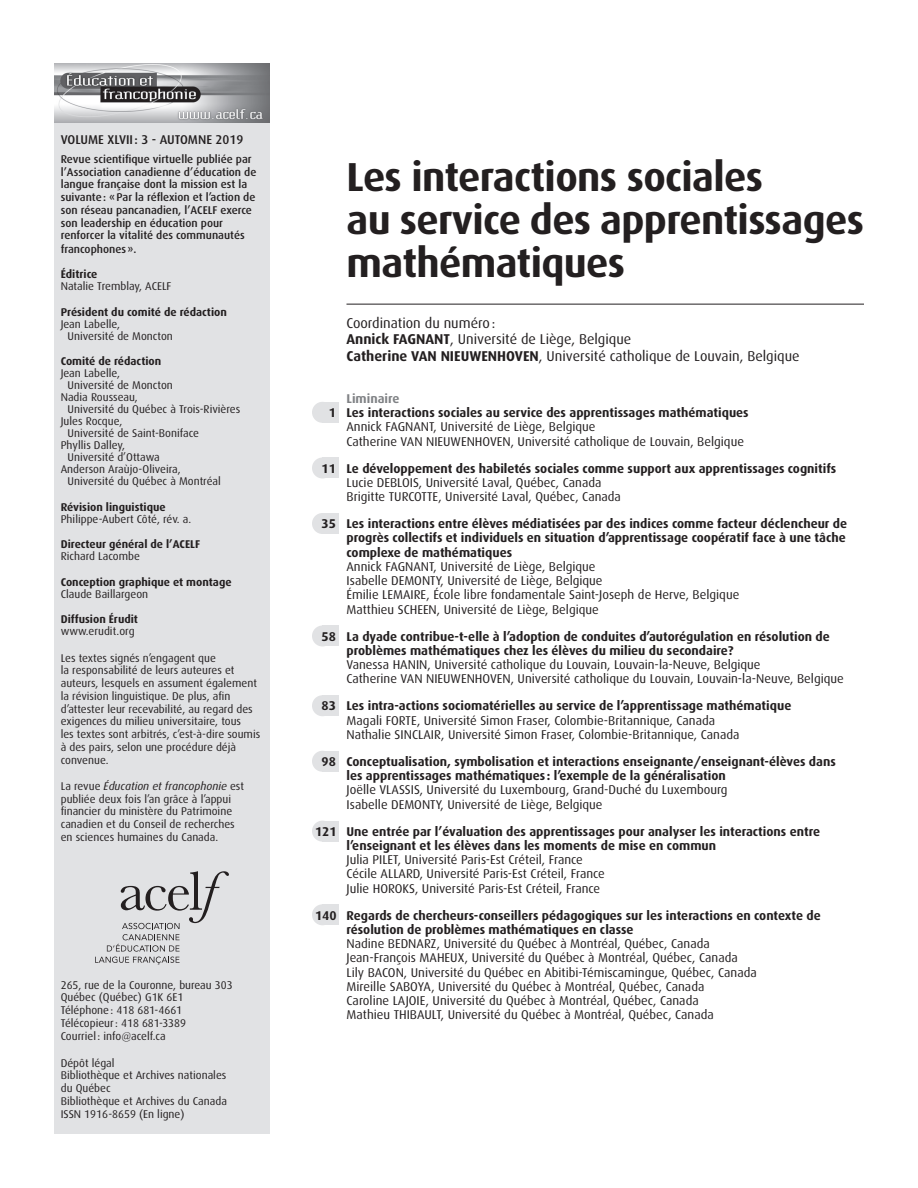
<style>
.page{position:relative;width:918px;height:1188px;background:#fff}
.page>*{position:absolute;margin:0;border:0;box-sizing:border-box;transform-origin:0 0}
.t1{font:700 40.5px/43.5px "Dax";letter-spacing:-.015em;color:#231f20}
.t2{font:14.25px/16.5px "Dax";color:#231f20}
.t3{font:12.75px/14.2px "Dax";color:#231f20}
.t4{font:700 12.75px/14.2px "Dax";color:#231f20}
.t5{font:500 12.75px "Dax";color:#231f20}
.t6{font:700 12.75px "Dax";color:#808285}
.t7{font:11.25px/12.8px "Dax";color:#231f20}
.t8{font:500 11.25px/12.9px "Dax";color:#231f20}
.t9{font:700 11.25px "Dax";color:#231f20}
.s1{font-style:italic}
.s2{font-weight:700}
</style>
<div class="page">
<div style="left:54px;top:63px;width:216px;height:1071px;background:#e1e2e4"></div>
<svg style="left:95px;top:871px;width:134px;height:94px"></svg>
<img style="left:54px;top:63px;width:216px;height:60px">
<div style="left:312px;top:402px;width:21px;height:21px;background:#e1e2e4;border-radius:50%"></div>
<div style="left:322px;top:402px;width:17px;height:21px;background:#e1e2e4"></div>
<div style="left:312px;top:458px;width:21px;height:20px;background:#e1e2e4;border-radius:50%"></div>
<div style="left:322px;top:458px;width:17px;height:20px;background:#e1e2e4"></div>
<div style="left:312px;top:513px;width:21px;height:21px;background:#e1e2e4;border-radius:50%"></div>
<div style="left:322px;top:513px;width:17px;height:21px;background:#e1e2e4"></div>
<div style="left:312px;top:626px;width:21px;height:20px;background:#e1e2e4;border-radius:50%"></div>
<div style="left:322px;top:626px;width:17px;height:20px;background:#e1e2e4"></div>
<div style="left:312px;top:695px;width:21px;height:21px;background:#e1e2e4;border-radius:50%"></div>
<div style="left:322px;top:695px;width:17px;height:21px;background:#e1e2e4"></div>
<div style="left:312px;top:751px;width:21px;height:21px;background:#e1e2e4;border-radius:50%"></div>
<div style="left:322px;top:751px;width:17px;height:21px;background:#e1e2e4"></div>
<div style="left:312px;top:821px;width:21px;height:21px;background:#e1e2e4;border-radius:50%"></div>
<div style="left:322px;top:821px;width:17px;height:21px;background:#e1e2e4"></div>
<div style="left:312px;top:904px;width:21px;height:21px;background:#e1e2e4;border-radius:50%"></div>
<div style="left:322px;top:904px;width:17px;height:21px;background:#e1e2e4"></div>
<hr style="left:346px;top:304px;width:518px;height:1px;background:#231f20">
<p class="t5" style="left:61px;top:133px;width:184px">VOLUME XLVII: 3 - AUTOMNE 2019</p>
<p class="t8" style="left:61px;top:153px;width:197px">Revue scientifique virtuelle publiée par l’Association canadienne d’éducation de langue française dont la mission est la suivante: «Par la réflexion et l’action de son réseau pancanadien, l’ACELF exerce son leadership en éducation pour renforcer la vitalité des communautés francophones».</p>
<p class="t9" style="left:61px;top:268px;width:38px">Éditrice</p>
<p class="t7" style="left:61px;top:280px;width:112px">Natalie Tremblay, ACELF</p>
<p class="t9" style="left:61px;top:306px;width:168px">Président du comité de rédaction</p>
<p class="t7" style="left:67px;top:318px;width:107px;line-height:12px;text-indent:-7px">Jean Labelle,<br>Université de Moncton</p>
<p class="t9" style="left:61px;top:355px;width:102px">Comité de rédaction</p>
<p class="t7" style="left:61px;top:367px;width:61px">Jean Labelle,</p>
<p class="t7" style="left:67px;top:379px;width:107px">Université de Moncton</p>
<p class="t7" style="left:61px;top:391px;width:79px">Nadia Rousseau,</p>
<p class="t7" style="left:67px;top:403px;width:174px">Université du Québec à Trois-Rivières</p>
<p class="t7" style="left:61px;top:415px;width:63px">Jules Rocque,</p>
<p class="t7" style="left:67px;top:427px;width:133px">Université de Saint-Boniface</p>
<p class="t7" style="left:61px;top:439px;width:66px">Phyllis Dalley,</p>
<p class="t7" style="left:67px;top:451px;width:94px">Université d’Ottawa</p>
<p class="t7" style="left:61px;top:463px;width:122px">Anderson Araùjo-Oliveira,</p>
<p class="t7" style="left:67px;top:475px;width:155px">Université du Québec à Montréal</p>
<p class="t9" style="left:61px;top:501px;width:106px">Révision linguistique</p>
<p class="t7" style="left:61px;top:513px;width:132px">Philippe-Aubert Côté, rév. a.</p>
<p class="t9" style="left:61px;top:538px;width:141px">Directeur général de l’ACELF</p>
<p class="t7" style="left:61px;top:550px;width:81px">Richard Lacombe</p>
<p class="t9" style="left:61px;top:576px;width:172px">Conception graphique et montage</p>
<p class="t7" style="left:61px;top:588px;width:89px">Claude Baillargeon</p>
<p class="t9" style="left:61px;top:613px;width:79px">Diffusion Érudit</p>
<p class="t7" style="left:61px;top:625px;width:75px">www.erudit.org</p>
<p class="t7" style="left:61px;top:651px;width:201px">Les textes signés n’engagent que<br>la responsabilité de leurs auteures et auteurs, lesquels en assument également la révision linguistique. De plus, afin d’attester leur recevabilité, au regard des exigences du milieu universitaire, tous<br>les textes sont arbitrés, c’est-à-dire soumis à des pairs, selon une procédure déjà convenue.</p>
<p class="t7" style="left:61px;top:780px;width:185px">La revue <span class="s1">Éducation et francophonie</span> est publiée deux fois l’an grâce à l’appui financier du ministère du Patrimoine canadien et du Conseil de recherches en sciences humaines du Canada.</p>
<p class="t7" style="left:61px;top:978px;width:174px">265, rue de la Couronne, bureau 303<br>Québec (Québec) G1K 6E1<br>Téléphone: 418 681-4661<br>Télécopieur: 418 681-3389<br>Courriel : info@acelf.ca</p>
<p class="t7" style="left:61px;top:1056px;width:168px">Dépôt légal<br>Bibliothèque et Archives nationales du Québec<br>Bibliothèque et Archives du Canada<br>ISSN 1916-8659 (En ligne)</p>
<h1 class="t1" style="left:346px;top:155px;width:519px">Les interactions sociales<br>au service des apprentissages mathématiques</h1>
<p class="t2" style="left:346px;top:314px;width:455px">Coordination du numéro:<br><span class="s2">Annick FAGNANT</span>, Université de Liège, Belgique<br><span class="s2">Catherine VAN NIEUWENHOVEN</span>, Université catholique de Louvain, Belgique</p>
<p class="t6" style="left:347px;top:391px;width:55px">Liminaire</p>
<p class="t4" style="left:329px;top:406px;width:421px">1 Les interactions sociales au service des apprentissages mathématiques</p>
<p class="t3" style="left:347px;top:420px;width:399px">Annick FAGNANT, Université de Liège, Belgique<br>Catherine VAN NIEUWENHOVEN, Université catholique de Louvain, Belgique</p>
<p class="t4" style="left:322px;top:461px;width:516px">11 Le développement des habiletés sociales comme support aux apprentissages cognitifs</p>
<p class="t3" style="left:347px;top:475px;width:276px">Lucie DEBLOIS, Université Laval, Québec, Canada<br>Brigitte TURCOTTE, Université Laval, Québec, Canada</p>
<p class="t4" style="left:347px;top:517px;width:502px;text-align:justify;text-indent:-25px">35 Les interactions entre élèves médiatisées par des indices comme facteur déclencheur de progrès collectifs et individuels en situation d’apprentissage coopératif face à une tâche complexe de mathématiques</p>
<p class="t3" style="left:347px;top:559px;width:394px">Annick FAGNANT, Université de Liège, Belgique<br>Isabelle DEMONTY, Université de Liège, Belgique<br>Émilie LEMAIRE, École libre fondamentale Saint-Joseph de Herve, Belgique Matthieu SCHEEN, Université de Liège, Belgique</p>
<p class="t4" style="left:347px;top:629px;width:485px;text-indent:-25px">58 La dyade contribue-t-elle à l’adoption de conduites d’autorégulation en résolution de problèmes mathématiques chez les élèves du milieu du secondaire?</p>
<p class="t3" style="left:347px;top:658px;width:499px">Vanessa HANIN, Université catholique du Louvain, Louvain-la-Neuve, Belgique<br>Catherine VAN NIEUWENHOVEN, Université catholique du Louvain, Louvain-la-Neuve, Belgique</p>
<p class="t4" style="left:322px;top:699px;width:471px">83 Les intra-actions sociomatérielles au service de l’apprentissage mathématique</p>
<p class="t3" style="left:347px;top:713px;width:394px">Magali FORTE, Université Simon Fraser, Colombie-Britannique, Canada<br>Nathalie SINCLAIR, Université Simon Fraser, Colombie-Britannique, Canada</p>
<p class="t4" style="left:347px;top:754px;width:491px;text-indent:-25px">98 Conceptualisation, symbolisation et interactions enseignante/enseignant-élèves dans les apprentissages mathématiques : l’exemple de la généralisation</p>
<p class="t3" style="left:347px;top:783px;width:383px">Joëlle VLASSIS, Université du Luxembourg, Grand-Duché du Luxembourg<br>Isabelle DEMONTY, Université de Liège, Belgique</p>
<p class="t4" style="left:347px;top:824px;width:475px;text-indent:-32px">121 Une entrée par l’évaluation des apprentissages pour analyser les interactions entre l’enseignant et les élèves dans les moments de mise en commun</p>
<p class="t3" style="left:347px;top:853px;width:260px">Julia PILET, Université Paris-Est Créteil, France<br>Cécile ALLARD, Université Paris-Est Créteil, France<br>Julie HOROKS, Université Paris-Est Créteil, France</p>
<p class="t4" style="left:347px;top:908px;width:476px;text-indent:-32px">140 Regards de chercheurs-conseillers pédagogiques sur les interactions en contexte de résolution de problèmes mathématiques en classe</p>
<p class="t3" style="left:347px;top:937px;width:412px">Nadine BEDNARZ, Université du Québec à Montréal, Québec, Canada Jean-François MAHEUX, Université du Québec à Montréal, Québec, Canada Lily BACON, Université du Québec en Abitibi-Témiscamingue, Québec, Canada Mireille SABOYA, Université du Québec à Montréal, Québec, Canada<br>Caroline LAJOIE, Université du Québec à Montréal, Québec, Canada<br>Mathieu THIBAULT, Université du Québec à Montréal, Québec, Canada</p>
</div>
